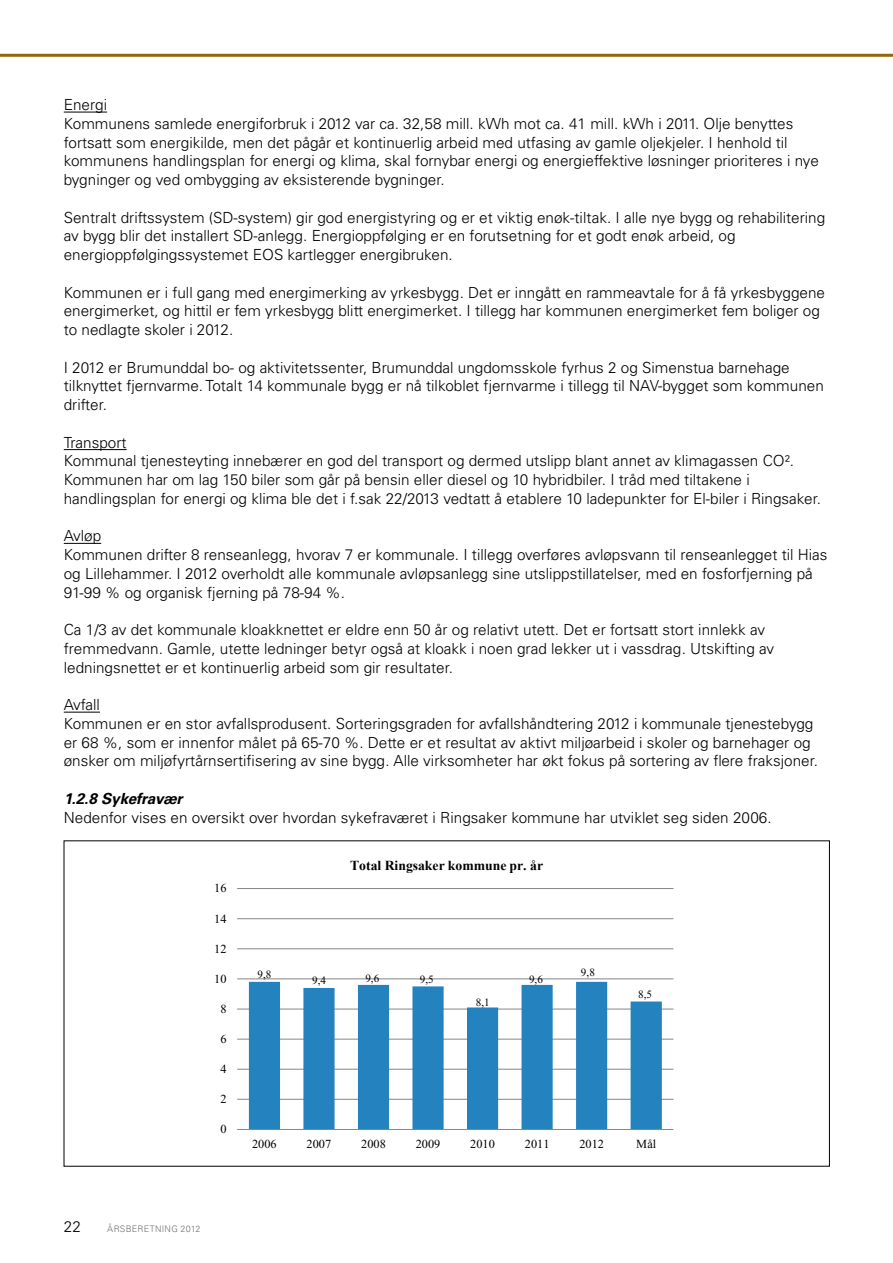
<style>
.page{position:relative;width:893px;height:1263px;background:#fff}
.page>*{position:absolute;margin:0;border:0;box-sizing:border-box;transform-origin:0 0}
.t1{font:300 15.3px/18.8px "Univers LT Std";color:#000}
.t2{font:italic 700 15.3px "Univers LT Std";letter-spacing:-.02em;color:#000}
.t3{font:700 13.65px "Times New Roman";color:#000}
.t4{font:12.3px "Times New Roman";letter-spacing:.005em;color:#000}
.t5{font:11.1px "Times New Roman";color:#000}
.t6{font:300 9px "Univers LT Std";letter-spacing:.03em;color:#727271}
</style>
<div class="page">
<hr style="left:0;top:54px;width:893px;height:3px;background:#96640b">
<hr style="left:64px;top:112px;width:43px;height:1px;background:#000">
<hr style="left:64px;top:449px;width:63px;height:1px;background:#000">
<hr style="left:64px;top:543px;width:37px;height:1px;background:#000">
<hr style="left:64px;top:712px;width:36px;height:1px;background:#000">
<svg style="left:237px;top:888px;width:437px;height:242px"></svg>
<p class="t1" style="left:64px;top:95px;width:756px">Energi<br>Kommunens samlede energiforbruk i 2012 var ca. 32,58 mill. kWh mot ca. 41 mill. kWh i 2011. Olje benyttes fortsatt som energikilde, men det pågår et kontinuerlig arbeid med utfasing av gamle oljekjeler. I henhold til kommunens handlingsplan for energi og klima, skal fornybar energi og energieffektive løsninger prioriteres i nye bygninger og ved ombygging av eksisterende bygninger.</p>
<p class="t1" style="left:64px;top:208px;width:763px">Sentralt driftssystem (SD-system) gir god energistyring og er et viktig enøk-tiltak. I alle nye bygg og rehabilitering av bygg blir det installert SD-anlegg. Energioppfølging er en forutsetning for et godt enøk arbeid, og energioppfølgingssystemet EOS kartlegger energibruken.</p>
<p class="t1" style="left:64px;top:283px;width:763px">Kommunen er i full gang med energimerking av yrkesbygg. Det er inngått en rammeavtale for å få yrkesbyggene energimerket, og hittil er fem yrkesbygg blitt energimerket. I tillegg har kommunen energimerket fem boliger og to nedlagte skoler i 2012.</p>
<p class="t1" style="left:64px;top:358px;width:762px">I 2012 er B rumunddal bo- og aktivitetssenter, B rumunddal ungdomsskole fyrhus 2 og Simenstua barnehage tilknyttet fjernvarme. Totalt 14 kommunale bygg er nå tilkoblet fjernvarme i tillegg til NAV-bygget som kommunen drifter.</p>
<p class="t1" style="left:64px;top:433px;width:759px">Transport<br>Kommunal tjenesteyting innebærer en god del transport og dermed utslipp blant annet av klimagassen CO².<br>Kommunen har om lag 150 biler som går på bensin eller diesel og 10 hybridbiler. I tråd med tiltakene i handlingsplan for energi og klima ble det i f.sak 22/2013 vedtatt å etablere 10 ladepunkter for El-biler i Ringsaker.</p>
<p class="t1" style="left:64px;top:527px;width:765px">Avløp<br>Kommunen drifter 8 renseanlegg, hvorav 7 er kommunale. I tillegg overføres avløpsvann til renseanlegget til Hias og Lillehammer. I 2012 overholdt alle kommunale avløpsanlegg sine utslippstillatelser, med en fosforfjerning på 91-99 % og organisk fjerning på 78-94 %.</p>
<p class="t1" style="left:64px;top:620px;width:712px">Ca 1/3 av det kommunale kloakknettet er eldre enn 50 år og relativt utett. Det er fortsatt stort innlekk av fremmedvann. Gamle, utette ledninger betyr også at kloakk i noen grad lekker ut i vassdrag. Utskifting av ledningsnettet er et kontinuerlig arbeid som gir resultater.</p>
<p class="t1" style="left:64px;top:695px;width:756px">Avfall<br>Kommunen er en stor avfallsprodusent. Sorteringsgraden for avfallshåndtering 2012 i kommunale tjenestebygg er 68 %, som er innenfor målet på 65-70 %. Dette er et resultat av aktivt miljøarbeid i skoler og barnehager og ønsker om miljøfyrtårnsertifisering av sine bygg. Alle virksomheter har økt fokus på sortering av flere fraksjoner.</p>
<p class="t2" style="left:64px;top:789px;width:120px">1.2.8 Sykefravær</p>
<p class="t1" style="left:64px;top:808px;width:709px">N edenfor vises en oversikt over hvordan sykefraværet i R ingsaker kommune har utviklet seg siden 2006.</p>
<p class="t4" style="left:214px;top:882px;width:14px">16</p>
<p class="t4" style="left:214px;top:912px;width:14px">14</p>
<p class="t4" style="left:214px;top:942px;width:14px">12</p>
<p class="t4" style="left:214px;top:972px;width:14px">10</p>
<p class="t4" style="left:220px;top:1002px;width:8px">8</p>
<p class="t4" style="left:220px;top:1032px;width:8px">6</p>
<p class="t4" style="left:220px;top:1062px;width:8px">4</p>
<p class="t4" style="left:220px;top:1092px;width:8px">2</p>
<p class="t4" style="left:220px;top:1122px;width:8px">0</p>
<p class="t5" style="left:258px;top:968px;width:16px">9,8</p>
<p class="t3" style="left:350px;top:856px;width:194px">Total Ringsaker kommune pr. år</p>
<p class="t5" style="left:312px;top:974px;width:16px">9,4</p>
<p class="t5" style="left:365px;top:972px;width:16px">9,6</p>
<p class="t5" style="left:420px;top:973px;width:16px">9,5</p>
<p class="t5" style="left:476px;top:996px;width:15px">8,1</p>
<p class="t5" style="left:529px;top:973px;width:15px">9,6</p>
<p class="t5" style="left:581px;top:967px;width:16px">9,8</p>
<p class="t5" style="left:638px;top:988px;width:16px">8,5</p>
<p class="t4" style="left:252px;top:1137px;width:26px">2006</p>
<p class="t4" style="left:307px;top:1137px;width:26px">2007</p>
<p class="t4" style="left:361px;top:1137px;width:26px">2008</p>
<p class="t4" style="left:416px;top:1137px;width:26px">2009</p>
<p class="t4" style="left:470px;top:1137px;width:26px">2010</p>
<p class="t4" style="left:525px;top:1137px;width:26px">2011</p>
<p class="t4" style="left:579px;top:1137px;width:26px">2012</p>
<p class="t4" style="left:636px;top:1137px;width:21px">Mål</p>
<p class="t1" style="left:64px;top:1217px;width:19px">22</p>
<p class="t6" style="left:107px;top:1223px;width:95px">Årsberetning 2012</p>
</div>
